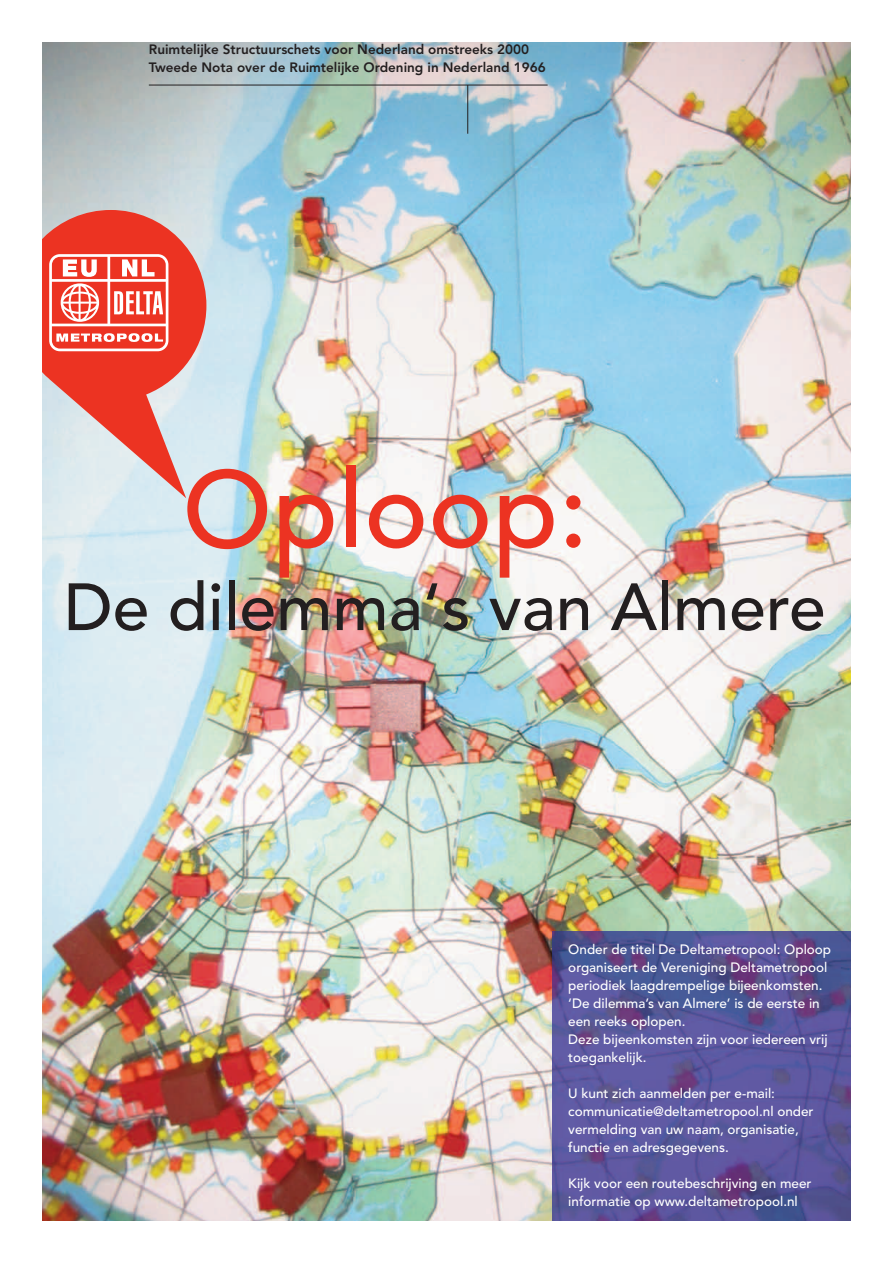
<style>
.page{position:relative;width:893px;height:1263px;background:#fff}
.page>*{position:absolute;margin:0;border:0;box-sizing:border-box;transform-origin:0 0}
.t1{font:500 66px "Avenir";color:#231f20}
.t2{font:500 13.5px/18px "Avenir";color:#fff}
.t3{font:800 13.5px/18px "Avenir";color:#231f20}
</style>
<div class="page">
<img style="left:43px;top:43px;width:807px;height:1177px">
<svg style="left:187px;top:469px;width:80px;height:80px;background:#d6a59d"></svg>
<img style="left:279px;top:495px;width:54px;height:83px">
<div style="left:346px;top:465px;width:10px;height:82px;background:#ec3322"></div>
<svg style="left:369px;top:495px;width:54px;height:53px"></svg>
<svg style="left:433px;top:495px;width:54px;height:53px;background:#da8d85"></svg>
<svg style="left:500px;top:495px;width:53px;height:83px"></svg>
<svg style="left:566px;top:495px;width:14px;height:53px"></svg>
<svg style="left:43px;top:210px;width:163px;height:288px;background:#e38781"></svg>
<svg style="left:49px;top:254px;width:119px;height:97px"></svg>
<img style="left:553px;top:931px;width:297px;height:289px">
<hr style="left:149px;top:85px;width:399px;height:1px;background:#231f20">
<hr style="left:467px;top:85px;width:1px;height:49px;background:#231f20">
<p class="t3" style="left:149px;top:41px;width:398px">Ruimtelijke Structuurschets voor Nederland omstreeks 2000<br>Tweede Nota over de Ruimtelijke Ordening in Nederland 1966</p>
<h1 class="t1" style="left:64px;top:580px;width:763px">De dilemma‘s van Almere</h1>
<p class="t2" style="left:568px;top:942px;width:264px">Onder de titel De Deltametropool: Oploop organiseert de Vereniging Deltametropool periodiek laagdrempelige bijeenkomsten. ‘De dilemma’s van Almere’ is de eerste in een reeks oplopen.<br>Deze bijeenkomsten zijn voor iedereen vrij toegankelijk.</p>
<p class="t2" style="left:568px;top:1086px;width:247px">U kunt zich aanmelden per e-mail: communicatie@deltametropool.nl onder vermelding van uw naam, organisatie, functie en adresgegevens.</p>
<p class="t2" style="left:568px;top:1176px;width:245px">Kijk voor een routebeschrijving en meer informatie op www.deltametropool.nl</p>
</div>
